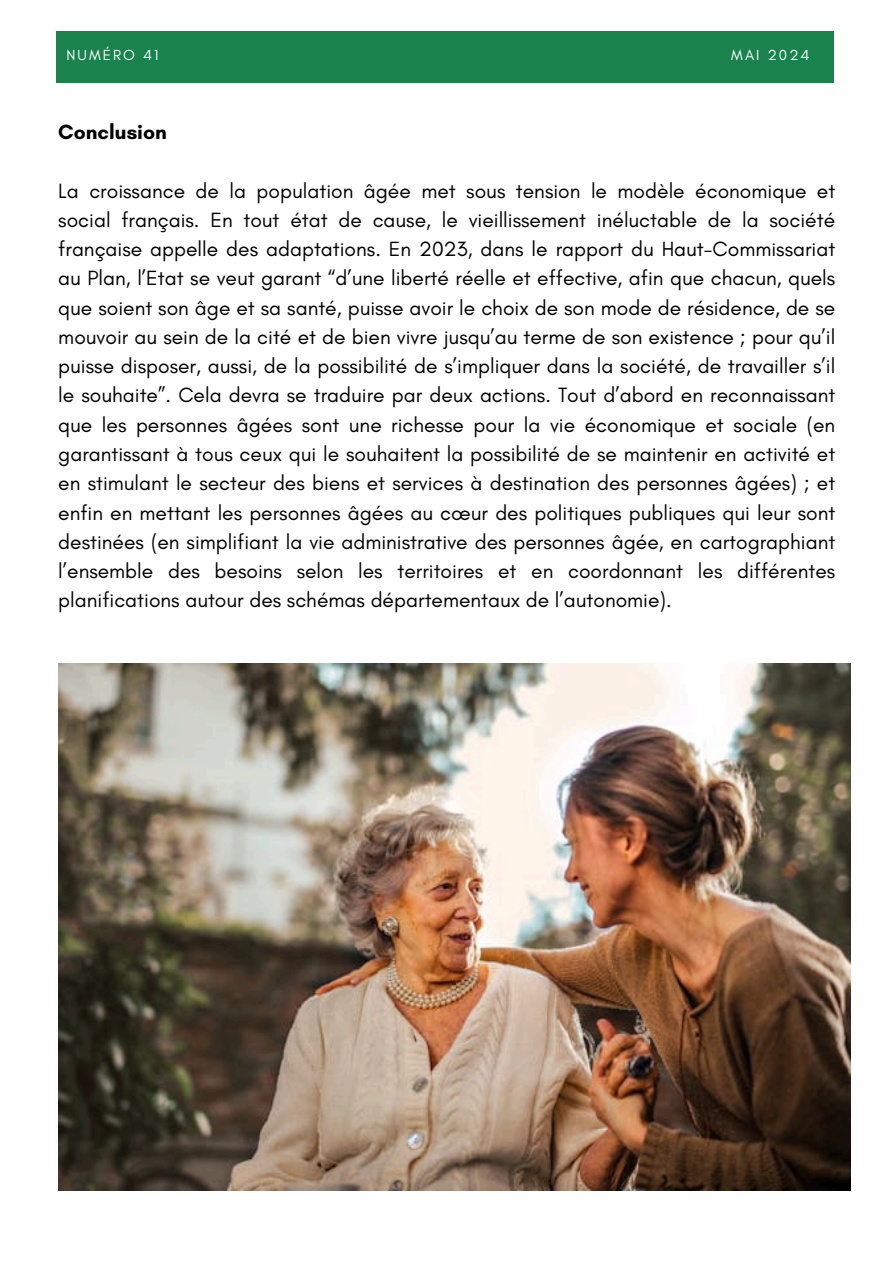
<style>
.page{position:relative;width:894px;height:1264px;background:#fff}
.page>*{position:absolute;margin:0;border:0;box-sizing:border-box;transform-origin:0 0}
.t1{font:21px/29.2px "Glacial Indifference";color:#000;text-align:justify}
.t2{font:700 21px "Glacial Indifference";color:#000}
.t3{font:14.85px "Glacial Indifference";letter-spacing:.14em;color:#fff}
</style>
<div class="page">
<div style="left:57px;top:31px;width:776px;height:51px;background:#1a824d"></div>
<img style="left:58px;top:663px;width:792px;height:527px">
<h1 class="t3" style="left:66px;top:46px;width:93px">NUMÉRO 41</h1>
<h2 class="t3" style="left:731px;top:46px;width:80px">MAI 2024</h2>
<p class="t2" style="left:58px;top:119px;width:110px">Conclusion</p>
<p class="t1" style="left:58px;top:176px;width:778px">La croissance de la population âgée met sous tension le modèle économique et social français. En tout état de cause, le vieillissement inéluctable de la société française appelle des adaptations. En 2023, dans le rapport du Haut-Commissariat au Plan, l’Etat se veut garant “d’une liberté réelle et effective, afin que chacun, quels que soient son âge et sa santé, puisse avoir le choix de son mode de résidence, de se mouvoir au sein de la cité et de bien vivre jusqu’au terme de son existence ; pour qu’il puisse disposer, aussi, de la possibilité de s’impliquer dans la société, de travailler s’il le souhaite”. Cela devra se traduire par deux actions. Tout d’abord en reconnaissant que les personnes âgées sont une richesse pour la vie économique et sociale (en garantissant à tous ceux qui le souhaitent la possibilité de se maintenir en activité et en stimulant le secteur des biens et services à destination des personnes âgées) ; et enfin en mettant les personnes âgées au cœur des politiques publiques qui leur sont destinées (en simplifiant la vie administrative des personnes âgée, en cartographiant l’ensemble des besoins selon les territoires et en coordonnant les différentes planifications autour des schémas départementaux de l’autonomie).</p>
</div>
